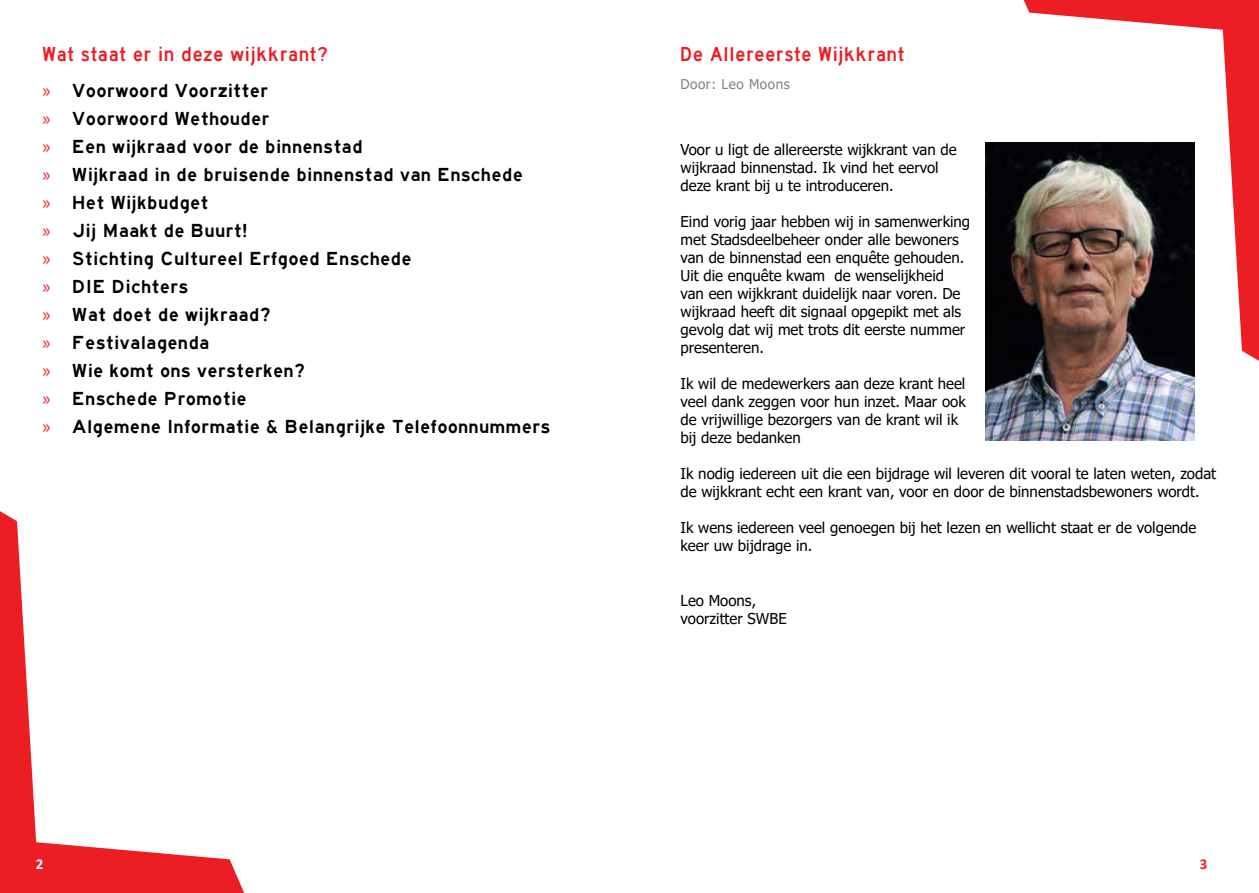
<style>
.page{position:relative;width:1259px;height:893px;background:#fff}
.page>*{position:absolute;margin:0;border:0;box-sizing:border-box;transform-origin:0 0}
.t1{font:21px "Highway Gothic";letter-spacing:.04em;color:#ed1d24}
.t2{font:19.5px/28px "Highway Gothic Wide";letter-spacing:.04em;color:#000}
.t3{font:15px/18px "Tahoma";color:#000}
.t4{font:700 15px "Calibri";color:#fff}
.t5{font:700 15px "Calibri";color:#ed1d24}
.t6{font:13.5px "Tahoma";letter-spacing:.04em;color:#808285}
.s1{font-family:"Myriad Pro";color:#ed1d24}
</style>
<div class="page">
<svg style="left:0;top:511px;width:244px;height:382px"></svg>
<svg style="left:1023px;top:0;width:236px;height:373px"></svg>
<img style="left:985px;top:142px;width:209px;height:298px">
<h1 class="t1" style="left:43px;top:43px;width:287px">Wat staat er in deze wijkkrant?</h1>
<p class="t2" style="left:43px;top:77px;width:509px"><span class="s1">»</span> Voorwoord Voorzitter<br><span class="s1">»</span> Voorwoord Wethouder<br><span class="s1">»</span> Een wijkraad voor de binnenstad<br><span class="s1">»</span> Wijkraad in de bruisende binnenstad van Enschede<br><span class="s1">»</span> Het Wijkbudget<br><span class="s1">»</span> Jij Maakt de Buurt!<br><span class="s1">»</span> Stichting Cultureel Erfgoed Enschede<br><span class="s1">»</span> DIE Dichters<br><span class="s1">»</span> Wat doet de wijkraad?<br><span class="s1">»</span> Festivalagenda<br><span class="s1">»</span> Wie komt ons versterken?<br><span class="s1">»</span> Enschede Promotie<br><span class="s1">»</span> Algemene Informatie &amp; Belangrijke Telefoonnummers</p>
<h1 class="t1" style="left:680px;top:43px;width:225px">De Allereerste Wijkkrant</h1>
<p class="t6" style="left:680px;top:75px;width:111px">Door: Leo Moons</p>
<p class="t3" style="left:680px;top:142px;width:278px">Voor u ligt de allereerste wijkkrant van de wijkraad binnenstad. Ik vind het eervol deze krant bij u te introduceren.</p>
<p class="t3" style="left:680px;top:214px;width:291px">Eind vorig jaar hebben wij in samenwerking met Stadsdeelbeheer onder alle bewoners van de binnenstad een enquête gehouden.<br>Uit die enquête kwam de wenselijkheid van een wijkkrant duidelijk naar voren. De wijkraad heeft dit signaal opgepikt met als gevolg dat wij met trots dit eerste nummer presenteren.</p>
<p class="t3" style="left:680px;top:376px;width:287px">Ik wil de medewerkers aan deze krant heel veel dank zeggen voor hun inzet. Maar ook de vrijwillige bezorgers van de krant wil ik bij deze bedanken</p>
<p class="t3" style="left:680px;top:466px;width:537px">Ik nodig iedereen uit die een bijdrage wil leveren dit vooral te laten weten, zodat de wijkkrant echt een krant van, voor en door de binnenstadsbewoners wordt.</p>
<p class="t3" style="left:680px;top:520px;width:517px">Ik wens iedereen veel genoegen bij het lezen en wellicht staat er de volgende keer uw bijdrage in.</p>
<p class="t3" style="left:680px;top:592px;width:108px">Leo Moons, voorzitter SWBE</p>
<p class="t4" style="left:36px;top:853px;width:9px">2</p>
<p class="t5" style="left:1200px;top:853px;width:9px">3</p>
</div>
